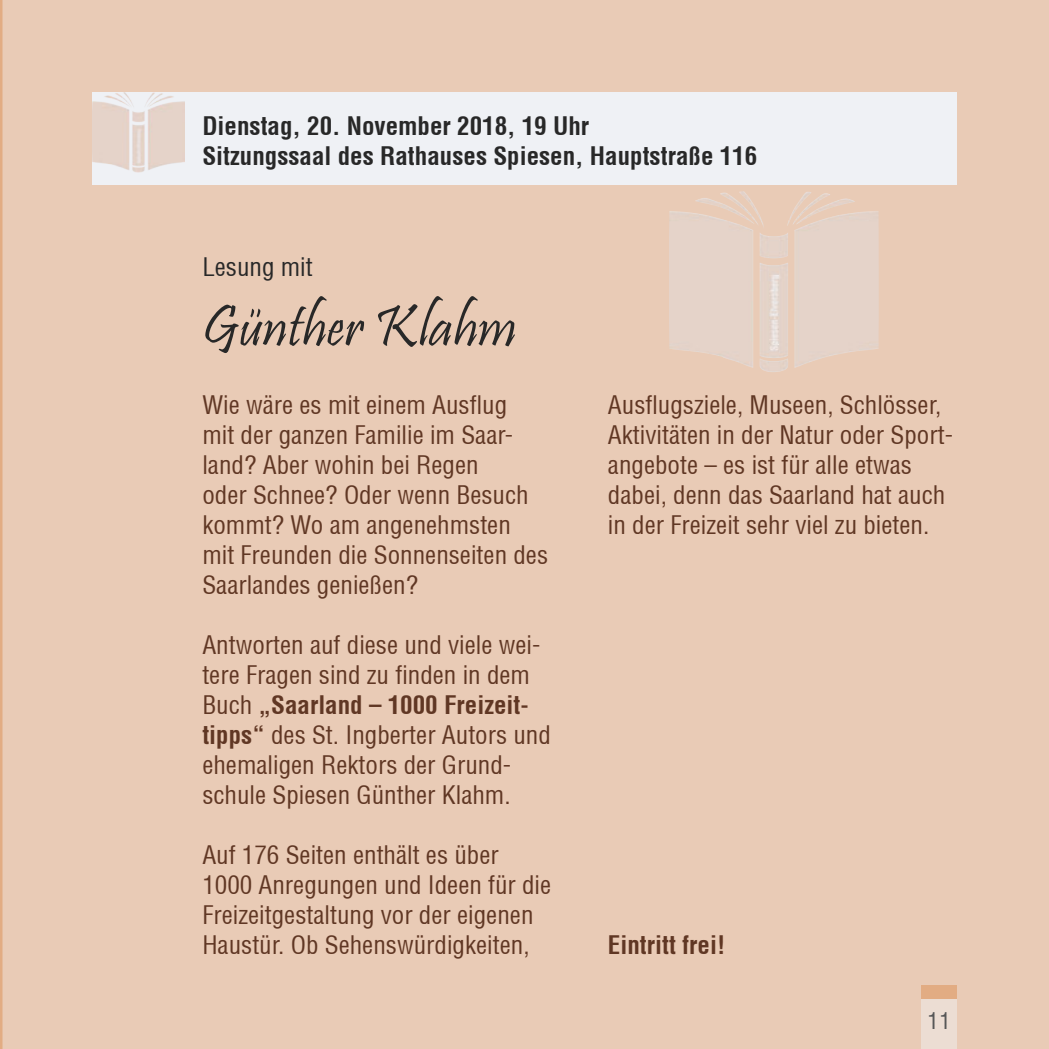
<style>
.page{position:relative;width:1049px;height:1049px;background:#e9cbb6}
.page>*{position:absolute;margin:0;border:0;box-sizing:border-box;transform-origin:0 0}
.t1{font:60px "Pristina";color:#282828}
.t2{font:25px/30px "Helvetica Condensed";color:#603724}
.t3{font:700 25px "Helvetica Condensed";color:#282828}
.t4{font:700 25px "Helvetica Condensed";color:#603724}
.t5{font:25px "Helvetica Condensed";color:#282828}
.t6{font:22.5px "Helvetica Condensed";color:#565657}
.s1{font-weight:700}
</style>
<div class="page">
<div style="left:921px;top:985px;width:36px;height:64px;background:#e2ac83"></div>
<div style="left:921px;top:999px;width:36px;height:50px;background:#ecddd3"></div>
<img style="left:670px;top:191px;width:209px;height:182px">
<div style="left:92px;top:92px;width:865px;height:92px;background:#eff1f5"></div>
<img style="left:92px;top:92px;width:92px;height:80px">
<p class="t3" style="left:202px;top:111px;width:388px">Dienstag, 20. November 2018, 19 Uhr</p>
<p class="t3" style="left:202px;top:141px;width:556px">Sitzungssaal des Rathauses Spiesen, Hauptstraße 116</p>
<p class="t5" style="left:202px;top:251px;width:112px">Lesung mit</p>
<p class="t1" style="left:202px;top:293px;width:316px">Günther Klahm</p>
<p class="t2" style="left:202px;top:389px;width:347px">Wie wäre es mit einem Ausflug<br>mit der ganzen Familie im Saar&shy;land? Aber wohin bei Regen<br>oder Schnee? Oder wenn Besuch kommt? Wo am angenehmsten mit Freunden die Sonnenseiten des<br>Saarlandes genießen?</p>
<p class="t2" style="left:202px;top:629px;width:350px">Antworten auf diese und viele wei&shy;tere Fragen sind zu finden in dem<br>Buch <span class="s1">„Saarland – 1000 Freizeit&shy;tipps“</span> des St. Ingberter Autors und ehemaligen Rektors der Grund&shy;schule Spiesen Günther Klahm.</p>
<p class="t2" style="left:202px;top:839px;width:350px">Auf 176 Seiten enthält es über 1000 Anregungen und Ideen für die Freizeitgestaltung vor der eigenen Haustür. Ob Sehenswürdigkeiten,</p>
<p class="t2" style="left:608px;top:389px;width:347px">Ausflugsziele, Museen, Schlösser, Aktivitäten in der Natur oder Sport&shy;angebote – es ist für alle etwas dabei, denn das Saarland hat auch</p>
<p class="t2" style="left:608px;top:509px;width:323px">in der Freizeit sehr viel zu bieten.</p>
<p class="t4" style="left:608px;top:929px;width:119px">Eintritt frei!</p>
<p class="t6" style="left:927px;top:1006px;width:25px">11</p>
</div>
